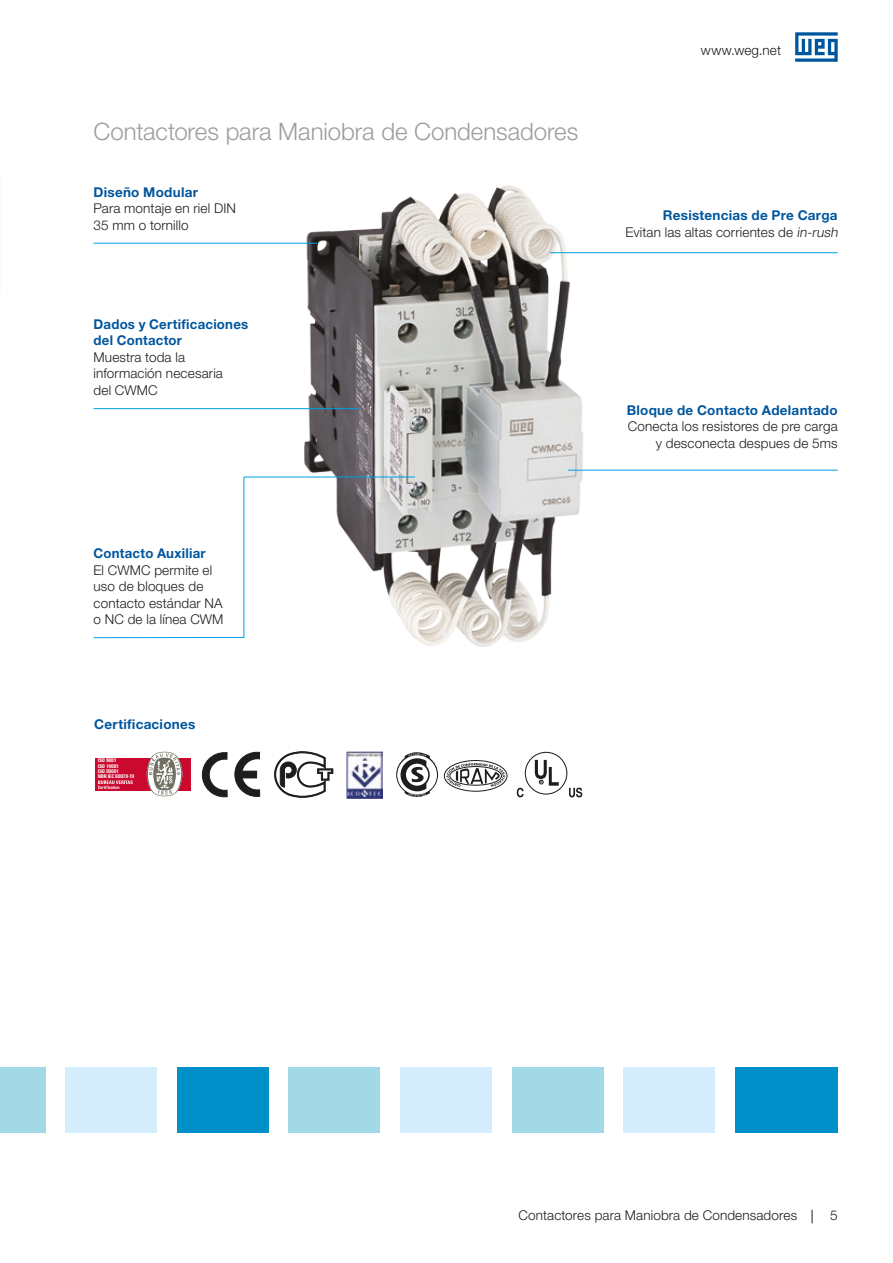
<style>
.page{position:relative;width:893px;height:1263px;background:#fff}
.page>*{position:absolute;margin:0;border:0;box-sizing:border-box;transform-origin:0 0}
.t1{font:300 24px "Helvetica Neue LT Pro";letter-spacing:-.005em;color:#9d9d9d}
.t2{font:300 13.5px/16.5px "Helvetica Neue LT Pro";letter-spacing:.01em;color:#1d1d1b}
.t3{font:700 13.5px/16.5px "Helvetica Neue LT Pro";letter-spacing:.02em;color:#00569e}
.t4{font:700 5.4px/5.2px "Univers Condensed";letter-spacing:-.045em;color:#fff;scale:1.09 1}
.t5{font:700 3.45px "Arial";color:#1d1d1b}
.s1{font-weight:700;color:#00569e}
.s2{font-style:italic}
</style>
<div class="page">
<img style="left:304px;top:185px;width:285px;height:462px">
<hr style="left:94px;top:243px;width:223px;height:1px;background:#009fe3">
<hr style="left:550px;top:252px;width:288px;height:1px;background:#009fe3">
<hr style="left:568px;top:470px;width:270px;height:1px;background:#009fe3">
<svg style="left:93px;top:476px;width:152px;height:162px"></svg>
<hr style="left:94px;top:408px;width:266px;height:1px;background:#009fe3">
<hr style="left:244px;top:477px;width:171px;height:1px;background:#009fe3">
<div style="left:95px;top:758px;width:95px;height:32px;background:#cb082e"></div>
<svg style="left:147px;top:752px;width:35px;height:44px"></svg>
<svg style="left:98px;top:780px;width:35px;height:9px"></svg>
<svg style="left:202px;top:752px;width:26px;height:45px"></svg>
<svg style="left:234px;top:752px;width:26px;height:45px"></svg>
<div style="left:241px;top:771px;width:16px;height:7px;background:#1d1d1b;border:1px solid #1d1d1b"></div>
<div style="left:444px;top:760px;width:63px;height:32px;border:1px solid #1d1d1b;border-radius:50%"></div>
<svg style="left:446px;top:763px;width:59px;height:24px"></svg>
<svg style="left:396px;top:752px;width:42px;height:45px"></svg>
<svg style="left:274px;top:752px;width:59px;height:45px"></svg>
<img style="left:347px;top:752px;width:35px;height:46px">
<svg style="left:535px;top:760px;width:24px;height:26px"></svg>
<svg style="left:517px;top:788px;width:7px;height:9px"></svg>
<svg style="left:569px;top:788px;width:13px;height:9px"></svg>
<div style="left:525px;top:752px;width:42px;height:42px;border:1px solid #1d1d1b;border-radius:50%"></div>
<div style="left:0;top:1067px;width:46px;height:66px;background:#a3d8e7"></div>
<div style="left:66px;top:1067px;width:91px;height:66px;background:#d4edfc"></div>
<div style="left:177px;top:1067px;width:92px;height:66px;background:#0090c9"></div>
<div style="left:289px;top:1067px;width:91px;height:66px;background:#a3d8e7"></div>
<div style="left:400px;top:1067px;width:91px;height:66px;background:#d4edfc"></div>
<div style="left:512px;top:1067px;width:91px;height:66px;background:#a3d8e7"></div>
<div style="left:623px;top:1067px;width:92px;height:66px;background:#d4edfc"></div>
<div style="left:735px;top:1067px;width:103px;height:66px;background:#0090c9"></div>
<svg style="left:795px;top:32px;width:43px;height:30px"></svg>
<svg style="left:812px;top:1210px;width:1px;height:13px"></svg>
<h1 class="t1" style="left:94px;top:117px;width:486px">Contactores para Maniobra de Condensadores</h1>
<p class="t2" style="left:701px;top:42px;width:82px">www.weg.net</p>
<p class="t3" style="left:94px;top:183px;width:106px">Diseño Modular</p>
<p class="t2" style="left:94px;top:200px;width:144px">Para montaje en riel DIN<br>35 mm o tornillo</p>
<p class="t2" style="left:625px;top:207px;width:216px;text-align:right"><span class="s1">Resistencias de Pre Carga<br></span>Evitan las altas corrientes de <span class="s2">in-rush</span></p>
<p class="t3" style="left:94px;top:315px;width:156px">Dados y Certificaciones del Contactor</p>
<p class="t2" style="left:94px;top:348px;width:131px">Muestra toda la información necesaria del CWMC</p>
<p class="t3" style="left:94px;top:545px;width:114px">Contacto Auxiliar</p>
<p class="t2" style="left:94px;top:561px;width:131px">El CWMC permite el uso de bloques de contacto estándar NA o NC de la línea CWM</p>
<p class="t3" style="left:94px;top:716px;width:103px">Certificaciones</p>
<p class="t4" style="left:98px;top:758px;width:35px">ISO 9001<br>ISO 14001<br>ISO 50001<br>NBR IEC 60079-19</p>
<p class="t3" style="left:627px;top:401px;width:212px">Bloque de Contacto Adelantado</p>
<p class="t2" style="left:628px;top:418px;width:211px;text-align:right">Conecta los resistores de pre carga y desconecta despues de 5ms</p>
<p class="t5" style="left:540px;top:780px;width:4px">R</p>
<p class="t2" style="left:518px;top:1207px;width:280px">Contactores para Maniobra de Condensadores</p>
<p class="t2" style="left:830px;top:1207px;width:9px">5</p>
</div>
